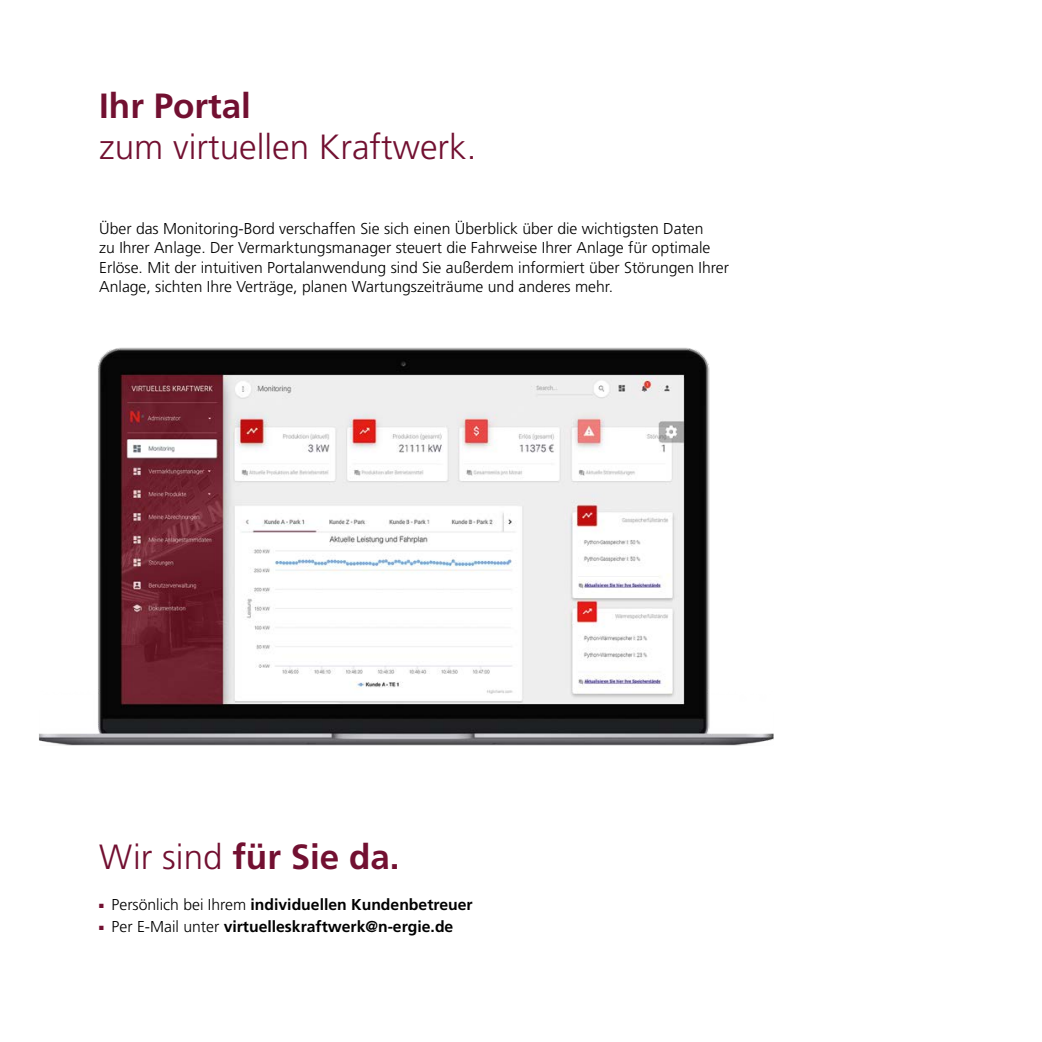
<style>
.page{position:relative;width:1042px;height:1042px;background:#fff}
.page>*{position:absolute;margin:0;border:0;box-sizing:border-box;transform-origin:0 0}
.t1{font:700 35px "Frutiger";color:#721031}
.t2{font:300 35px "Frutiger";color:#721031}
.t3{font:300 15.75px/19.2px "Frutiger";color:#000}
.t4{font:700 15.75px "Frutiger";color:#000}
.s1{font-weight:300}
</style>
<div class="page">
<img style="left:39px;top:347px;width:735px;height:399px">
<h1 class="t1" style="left:99px;top:86px;width:153px">Ihr Portal</h1>
<h1 class="t2" style="left:99px;top:127px;width:379px">zum virtuellen Kraftwerk.</h1>
<p class="t3" style="left:99px;top:219px;width:631px">Über das Monitoring-Bord verschaffen Sie sich einen Überblick über die wichtigsten Daten<br>zu Ihrer Anlage. Der Vermarktungsmanager steuert die Fahrweise Ihrer Anlage für optimale Erlöse. Mit der intuitiven Portalanwendung sind Sie außerdem informiert über Störungen Ihrer Anlage, sichten Ihre Verträge, planen Wartungszeiträume und anderes mehr.</p>
<h1 class="t1" style="left:99px;top:836px;width:302px"><span class="s1">Wir sind</span> für Sie da.</h1>
<p class="t4" style="left:99px;top:895px;width:375px"><sup>■</sup> <span class="s1">Persönlich bei Ihrem</span> individuellen Kundenbetreuer</p>
<p class="t4" style="left:99px;top:917px;width:356px"><sup>■</sup> <span class="s1">Per E-Mail unter</span> virtuelleskraftwerk@n-ergie.de</p>
</div>
